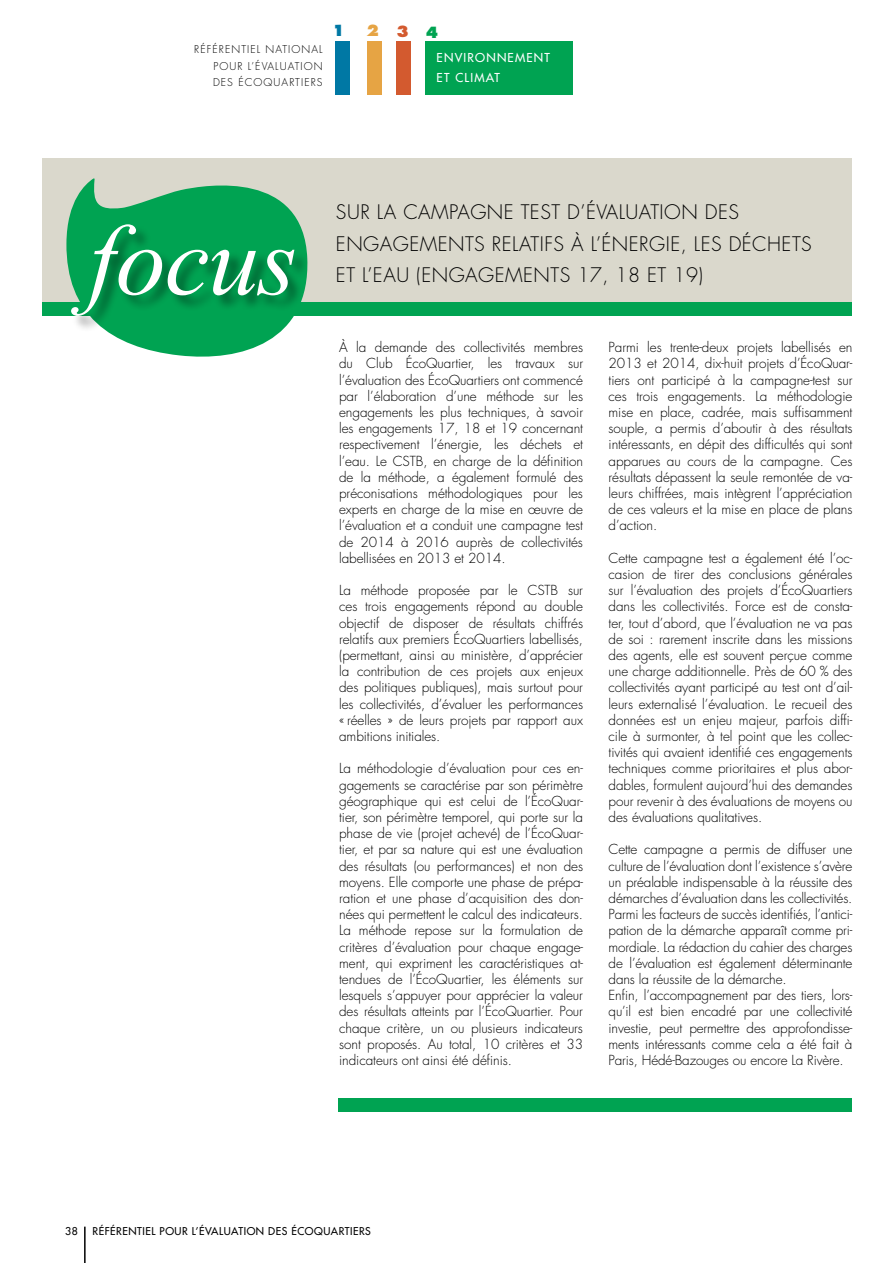
<style>
.page{position:relative;width:893px;height:1263px;background:#fff}
.page>*{position:absolute;margin:0;border:0;box-sizing:border-box;transform-origin:0 0}
.t1{font:italic 100.65px "Times New Roman";letter-spacing:-.01em;color:#fff}
.t2{font:300 19.5px/31.5px "Futura";letter-spacing:.025em;color:#000}
.t3{font:800 15px "Futura";color:#e6a444}
.t4{font:800 15px "Futura";color:#0078a4}
.t5{font:300 13.5px/16.2px "Futura";letter-spacing:-.01em;color:#000;text-align:justify}
.t6{font:12px/19.5px "Futura";letter-spacing:.1em;color:#fff}
.t7{font:300 10.5px/16.5px "Futura";letter-spacing:.1em;color:#000;text-align:justify}
.t8{font:10.5px "Futura";letter-spacing:.05em;color:#000}
.s1{color:#d35a2f}
.s2{color:#00a352}
</style>
<div class="page">
<div style="left:367px;top:41px;width:14px;height:53px;background:#e6a444"></div>
<div style="left:396px;top:41px;width:15px;height:53px;background:#d35a2f"></div>
<div style="left:426px;top:41px;width:147px;height:53px;background:#00a352"></div>
<div style="left:336px;top:41px;width:14px;height:53px;background:#0078a4"></div>
<div style="left:42px;top:158px;width:809px;height:151px;background:#dad8cc"></div>
<div style="left:42px;top:302px;width:809px;height:13px;background:#00a352"></div>
<div style="left:338px;top:1098px;width:513px;height:14px;background:#00a352"></div>
<svg style="left:66px;top:178px;width:234px;height:179px;fill:#00a352"></svg>
<div style="left:72px;top:225px;width:238px;height:107px;background:#000;opacity:.38"></div>
<hr style="left:84px;top:1226px;width:2px;height:37px;background:#000">
<p class="t4" style="left:332px;top:21px;width:14px">1</p>
<p class="t3" style="left:366px;top:21px;width:73px">2<span class="s1">3</span><span class="s2">4</span></p>
<p class="t7" style="left:213px;top:41px;width:111px;text-indent:-19px">RÉFÉRENTIEL NATIONAL POUR L’ÉVALUATION DES ÉCOQUARTIERS</p>
<p class="t6" style="left:437px;top:48px;width:115px">ENVIRONNEMENT<br>ET CLIMAT</p>
<h1 class="t1" style="left:89px;top:191px;width:210px">focus</h1>
<h2 class="t2" style="left:336px;top:197px;width:477px">SUR LA CAMPAGNE TEST D’ÉVALUATION DES<br>ENGAGEMENTS RELATIFS À L’ÉNERGIE, LES DÉCHETS<br>ET L’EAU (ENGAGEMENTS 17, 18 ET 19)</h2>
<p class="t5" style="left:339px;top:339px;width:245px">À la demande des collectivités membres du Club ÉcoQuartier, les travaux sur l’évaluation des ÉcoQuartiers ont commencé par l’élaboration d’une méthode sur les engagements les plus techniques, à savoir les engagements 17, 18 et 19 concernant respectivement l’énergie, les déchets et l’eau. Le CSTB, en charge de la définition de la méthode, a également formulé des préconisations méthodologiques pour les experts en charge de la mise en œuvre de l’évaluation et a conduit une campagne test de 2014 à 2016 auprès de collectivités labellisées en 2013 et 2014.</p>
<p class="t5" style="left:339px;top:582px;width:245px">La méthode proposée par le CSTB sur ces trois engagements répond au double objectif de disposer de résultats chiffrés relatifs aux premiers ÉcoQuartiers labellisés, (permettant, ainsi au ministère, d’apprécier la contribution de ces projets aux enjeux des politiques publiques), mais surtout pour les collectivités, d’évaluer les performances « réelles » de leurs projets par rapport aux ambitions initiales.</p>
<p class="t5" style="left:339px;top:761px;width:245px">La méthodologie d’évaluation pour ces en&shy;gagements se caractérise par son périmètre géographique qui est celui de l’ÉcoQuar&shy;tier, son périmètre temporel, qui porte sur la phase de vie (projet achevé) de l’ÉcoQuar&shy;tier, et par sa nature qui est une évaluation des résultats (ou performances) et non des moyens. Elle comporte une phase de prépa&shy;ration et une phase d’acquisition des don&shy;nées qui permettent le calcul des indicateurs.<br>La méthode repose sur la formulation de critères d’évaluation pour chaque engage&shy;ment, qui expriment les caractéristiques at&shy;tendues de l’ÉcoQuartier, les éléments sur lesquels s’appuyer pour apprécier la valeur des résultats atteints par l’ÉcoQuartier. Pour chaque critère, un ou plusieurs indicateurs sont proposés. Au total, 10 critères et 33 indicateurs ont ainsi été définis.</p>
<p class="t5" style="left:609px;top:339px;width:245px">Parmi les trente-deux projets labellisés en 2013 et 2014, dix-huit projets d’ÉcoQuar&shy;tiers ont participé à la campagne-test sur ces trois engagements. La méthodologie mise en place, cadrée, mais suffisamment souple, a permis d’aboutir à des résultats intéressants, en dépit des difficultés qui sont apparues au cours de la campagne. Ces résultats dépassent la seule remontée de va&shy;leurs chiffrées, mais intègrent l’appréciation de ces valeurs et la mise en place de plans d’action.</p>
<p class="t5" style="left:609px;top:550px;width:245px">Cette campagne test a également été l’oc&shy;casion de tirer des conclusions générales sur l’évaluation des projets d’ÉcoQuartiers dans les collectivités. Force est de consta&shy;ter, tout d’abord, que l’évaluation ne va pas de soi : rarement inscrite dans les missions des agents, elle est souvent perçue comme une charge additionnelle. Près de 60 % des collectivités ayant participé au test ont d’ail&shy;leurs externalisé l’évaluation. Le recueil des données est un enjeu majeur, parfois diffi&shy;cile à surmonter, à tel point que les collec&shy;tivités qui avaient identifié ces engagements techniques comme prioritaires et plus abor&shy;dables, formulent aujourd’hui des demandes pour revenir à des évaluations de moyens ou des évaluations qualitatives.</p>
<p class="t5" style="left:609px;top:842px;width:245px;text-align:left">Cette campagne a permis de diffuser une culture de l’évaluation dont l’existence s’avère un préalable indispensable à la réussite des démarches d’évaluation dans les collectivités.<br>Parmi les facteurs de succès identifiés, l’antici&shy;pation de la démarche apparaît comme pri&shy;mordiale. La rédaction du cahier des charges de l’évaluation est également déterminante dans la réussite de la démarche.<br>Enfin, l’accompagnement par des tiers, lors&shy;qu’il est bien encadré par une collectivité investie, peut permettre des approfondisse&shy;ments intéressants comme cela a été fait à Paris, Hédé-Bazouges ou encore La Rivère.</p>
<p class="t8" style="left:65px;top:1224px;width:14px">38</p>
<p class="t8" style="left:93px;top:1224px;width:280px">RÉFÉRENTIEL POUR L’ÉVALUATION DES ÉCOQUARTIERS</p>
</div>
